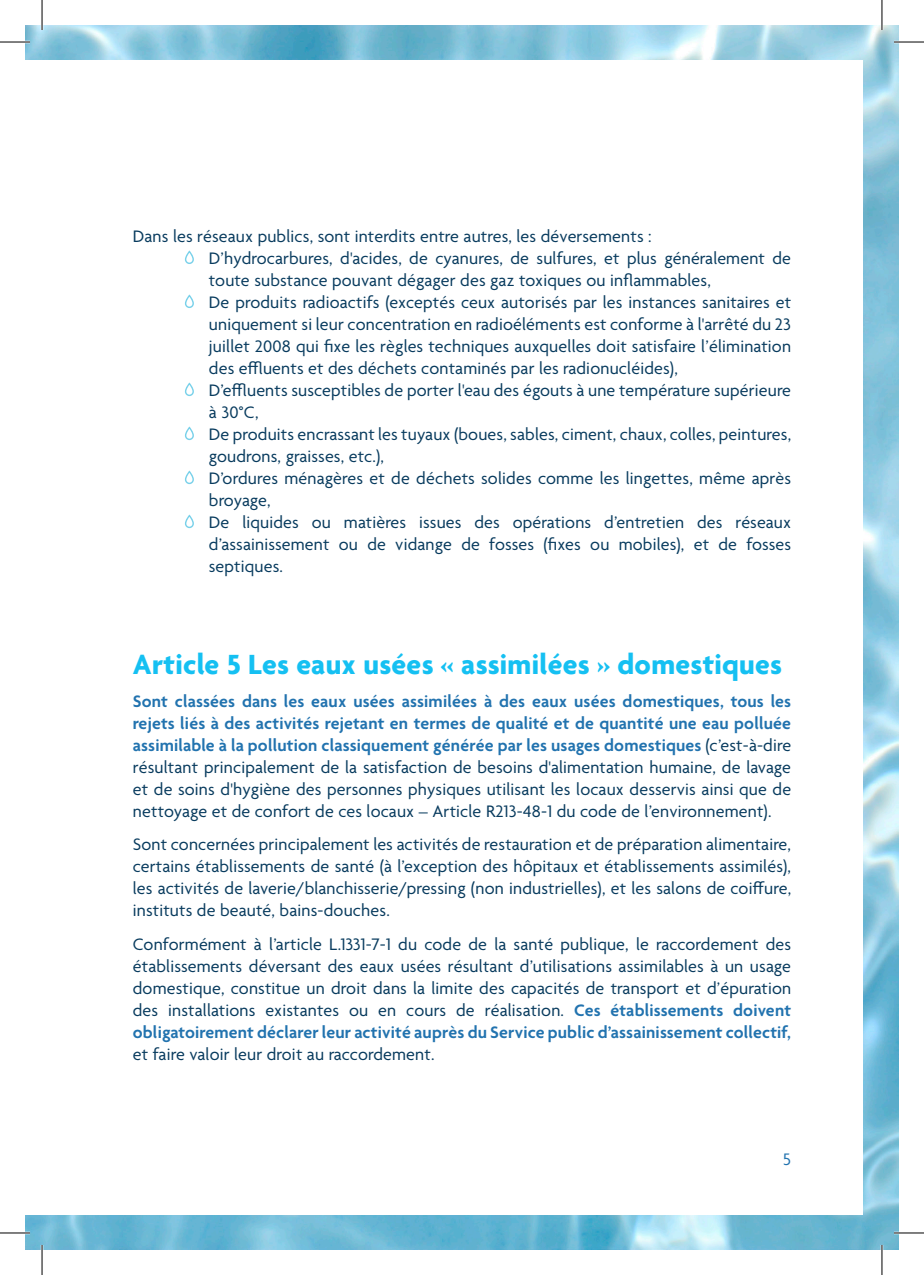
<style>
.page{position:relative;width:924px;height:1275px;background:#fff}
.page>*{position:absolute;margin:0;border:0;box-sizing:border-box;transform-origin:0 0}
.t1{font:700 30px "Agenda";letter-spacing:.01em;color:#15c0f2}
.t2{font:18px/22px "Agenda";letter-spacing:.01em;color:#083b5e;text-align:justify}
.t3{font:18px "Agenda";color:#2273af}
.s1{font-weight:600;color:#2273af}
</style>
<div class="page">
<img style="left:25px;top:25px;width:873px;height:1225px">
<div style="left:25px;top:61px;width:836px;height:1153px;background:#fff"></div>
<svg style="left:185px;top:250px;width:9px;height:14px"></svg>
<svg style="left:185px;top:294px;width:9px;height:14px"></svg>
<svg style="left:185px;top:382px;width:9px;height:14px"></svg>
<svg style="left:185px;top:426px;width:9px;height:14px"></svg>
<svg style="left:185px;top:470px;width:9px;height:14px"></svg>
<svg style="left:185px;top:514px;width:9px;height:14px"></svg>
<hr style="left:0;top:41px;width:30px;height:2px;background:#fff">
<hr style="left:893px;top:41px;width:30px;height:2px;background:#fff">
<hr style="left:0;top:1231px;width:30px;height:3px;background:#fff">
<hr style="left:893px;top:1231px;width:30px;height:3px;background:#fff">
<hr style="left:41px;top:0;width:2px;height:30px;background:#fff">
<hr style="left:41px;top:1245px;width:2px;height:30px;background:#fff">
<hr style="left:880px;top:0;width:2px;height:30px;background:#fff">
<hr style="left:880px;top:1245px;width:2px;height:30px;background:#fff">
<hr style="left:0;top:42px;width:30px;height:1px;background:#000">
<hr style="left:893px;top:42px;width:30px;height:1px;background:#000">
<hr style="left:0;top:1232px;width:30px;height:1px;background:#000">
<hr style="left:893px;top:1232px;width:30px;height:1px;background:#000">
<hr style="left:42px;top:0;width:1px;height:30px;background:#000">
<hr style="left:42px;top:1245px;width:1px;height:30px;background:#000">
<hr style="left:881px;top:0;width:1px;height:30px;background:#000">
<hr style="left:881px;top:1245px;width:1px;height:30px;background:#000">
<p class="t2" style="left:209px;top:226px;width:583px;text-align:left;text-indent:-76px">Dans les réseaux publics, sont interdits entre autres, les déversements :<br>D’hydrocarbures, d'acides, de cyanures, de sulfures, et plus généralement de toute substance pouvant dégager des gaz toxiques ou inflammables,<br>De produits radioactifs (exceptés ceux autorisés par les instances sanitaires et uniquement si leur concentration en radioéléments est conforme à l'arrêté du 23 juillet 2008 qui fixe les règles techniques auxquelles doit satisfaire l’élimination des effluents et des déchets contaminés par les radionucléides),<br>D’effluents susceptibles de porter l'eau des égouts à une température supérieure à 30°C,<br>De produits encrassant les tuyaux (boues, sables, ciment, chaux, colles, peintures, goudrons, graisses, etc.),<br>D’ordures ménagères et de déchets solides comme les lingettes, même après broyage,<br>De liquides ou matières issues des opérations d’entretien des réseaux d’assainissement ou de vidange de fosses (fixes ou mobiles), et de fosses septiques.</p>
<h1 class="t1" style="left:133px;top:648px;width:650px">Article 5 Les eaux usées « assimilées » domestiques</h1>
<p class="t2" style="left:133px;top:691px;width:659px"><span class="s1">Sont classées dans les eaux usées assimilées à des eaux usées domestiques, tous les rejets liés à des activités rejetant en termes de qualité et de quantité une eau polluée assimilable à la pollution classiquement générée par les usages domestiques</span> (c’est-à-dire résultant principalement de la satisfaction de besoins d'alimentation humaine, de lavage et de soins d'hygiène des personnes physiques utilisant les locaux desservis ainsi que de nettoyage et de confort de ces locaux – Article R213-48-1 du code de l’environnement).</p>
<p class="t2" style="left:133px;top:834px;width:659px">Sont concernées principalement les activités de restauration et de préparation alimentaire, certains établissements de santé (à l’exception des hôpitaux et établissements assimilés), les activités de laverie/blanchisserie/pressing (non industrielles), et les salons de coiffure, instituts de beauté, bains-douches.</p>
<p class="t2" style="left:133px;top:934px;width:659px">Conformément à l’article L.1331-7-1 du code de la santé publique, le raccordement des établissements déversant des eaux usées résultant d’utilisations assimilables à un usage domestique, constitue un droit dans la limite des capacités de transport et d’épuration des installations existantes ou en cours de réalisation. <span class="s1">Ces établissements doivent obligatoirement déclarer leur activité auprès du Service public d’assainissement collectif,</span></p>
<p class="t2" style="left:133px;top:1044px;width:303px">et faire valoir leur droit au raccordement.</p>
<p class="t3" style="left:782px;top:1149px;width:10px">5</p>
</div>
